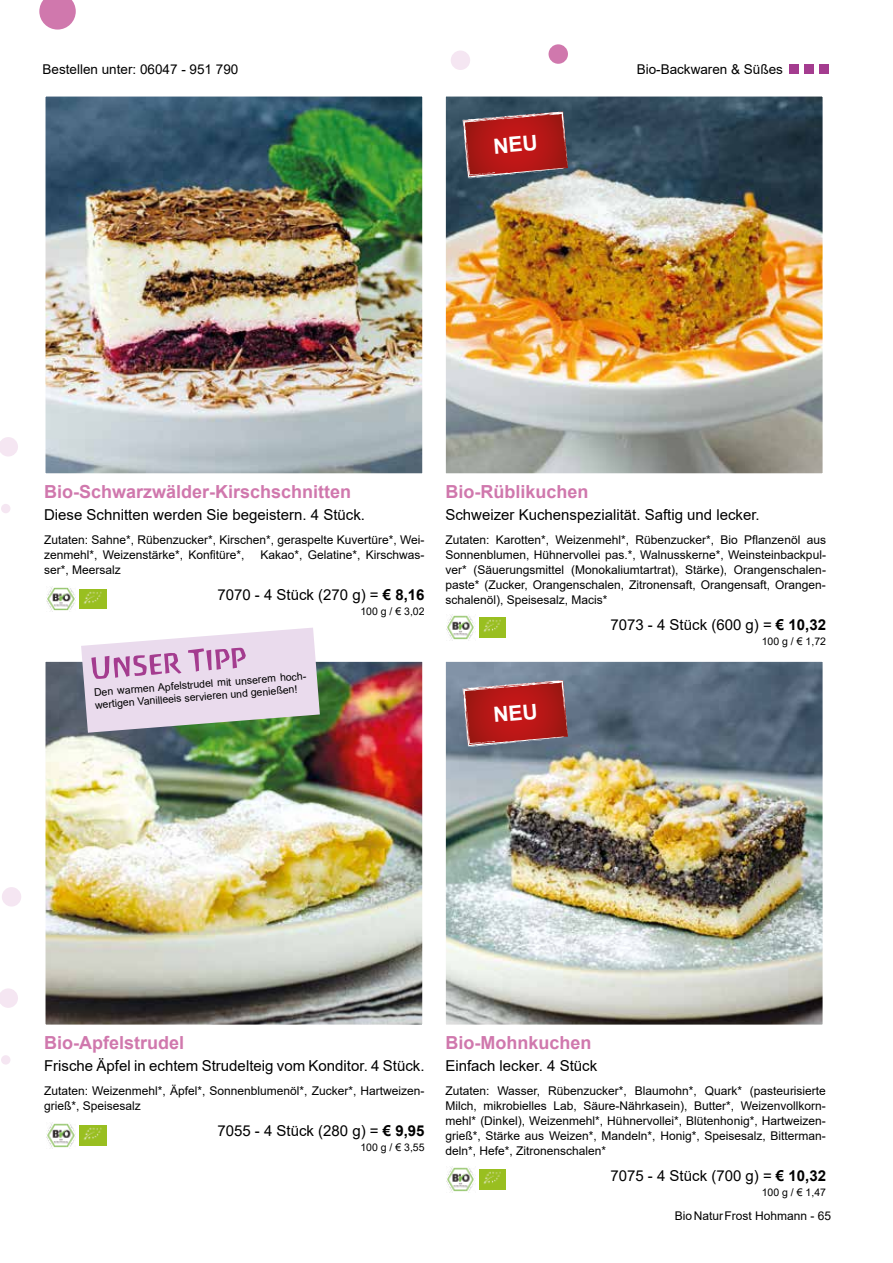
<style>
.page{position:relative;width:893px;height:1263px;background:#fff}
.page>*{position:absolute;margin:0;border:0;box-sizing:border-box;transform-origin:0 0}
.t1{font:700 18px "Arial";color:#d078ad}
.t2{font:15px "Arial";color:#000}
.t3{font:13.5px "Arial";color:#000}
.t4{font:12px/15px "Arial";color:#000}
.t5{font:10.5px/12.6px "Arial";color:#000}
.s1{font-weight:700}
</style>
<div class="page">
<svg style="left:0;top:988px;width:18px;height:20px"></svg>
<svg style="left:0;top:437px;width:18px;height:19px"></svg>
<div style="left:549px;top:44px;width:19px;height:20px;background:#d078ad;border-radius:50%"></div>
<svg style="left:39px;top:0;width:37px;height:30px"></svg>
<img style="left:47px;top:663px;width:374px;height:360px">
<div style="left:43px;top:659px;width:382px;height:368px;border:3px solid #fff"></div>
<img style="left:47px;top:98px;width:374px;height:374px">
<div style="left:43px;top:94px;width:382px;height:382px;border:3px solid #fff"></div>
<img style="left:447px;top:663px;width:375px;height:360px">
<div style="left:443px;top:659px;width:383px;height:368px;border:3px solid #fff"></div>
<img style="left:447px;top:98px;width:375px;height:374px">
<div style="left:443px;top:94px;width:383px;height:382px;border:3px solid #fff"></div>
<div style="left:2px;top:887px;width:19px;height:19px;background:#f5e6f2;border-radius:50%"></div>
<div style="left:451px;top:50px;width:19px;height:20px;background:#f5e6f2;border-radius:50%"></div>
<div style="left:1px;top:1055px;width:10px;height:10px;background:#f5e6f2;border-radius:50%"></div>
<div style="left:1px;top:504px;width:10px;height:9px;background:#f5e6f2;border-radius:50%"></div>
<img style="left:79px;top:1125px;width:27px;height:20px">
<img style="left:47px;top:1122px;width:29px;height:26px">
<img style="left:79px;top:589px;width:27px;height:20px">
<img style="left:47px;top:586px;width:29px;height:26px">
<img style="left:479px;top:1170px;width:27px;height:19px">
<img style="left:446px;top:1167px;width:28px;height:25px">
<img style="left:479px;top:617px;width:27px;height:20px">
<img style="left:446px;top:614px;width:28px;height:26px">
<svg style="left:81px;top:628px;width:239px;height:105px;background:#d7cbd7"></svg>
<div style="left:789px;top:64px;width:10px;height:10px;background:#a43c8f"></div>
<div style="left:804px;top:64px;width:10px;height:10px;background:#a43c8f"></div>
<div style="left:819px;top:64px;width:10px;height:10px;background:#a43c8f"></div>
<svg style="left:463px;top:111px;width:105px;height:68px;background:#a03032"></svg>
<svg style="left:463px;top:679px;width:105px;height:68px;background:#a9383a"></svg>
<p class="t3" style="left:43px;top:60px;width:197px">Bestellen unter: 06047 - 951 790</p>
<p class="t3" style="left:637px;top:60px;width:148px">Bio-Backwaren &amp; Süßes</p>
<h1 class="t1" style="left:44px;top:479px;width:309px">Bio-Schwarzwälder-Kirschschnitten</h1>
<p class="t2" style="left:44px;top:504px;width:322px">Diese Schnitten werden Sie begeistern. 4 Stück.</p>
<p class="t4" style="left:44px;top:532px;width:382px">Zutaten: Sahne*, Rübenzucker*, Kirschen*, geraspelte Kuvertüre*, Wei&shy;zenmehl*, Weizenstärke*, Konfitüre*,</p>
<p class="t4" style="left:261px;top:547px;width:166px">Kakao*, Gelatine*, Kirschwas-</p>
<p class="t4" style="left:44px;top:562px;width:78px">ser*, Meersalz</p>
<p class="t2" style="left:217px;top:584px;width:209px">7070 - 4 Stück (270 g) = <span class="s1">€ 8,16</span></p>
<p class="t5" style="left:360px;top:605px;width:66px">100 g / € 3,02</p>
<p class="t5" style="left:94px;top:685px;width:216px;rotate:-4deg">Den warmen Apfelstrudel mit unserem hoch&shy;wertigen Vanilleeis servieren und genießen!</p>
<h1 class="t1" style="left:445px;top:479px;width:145px">Bio-Rüblikuchen</h1>
<p class="t2" style="left:445px;top:504px;width:316px">Schweizer Kuchenspezialität. Saftig und lecker.</p>
<p class="t4" style="left:445px;top:532px;width:382px;text-align:justify">Zutaten: Karotten*, Weizenmehl*, Rübenzucker*, Bio Pflanzenöl aus Sonnenblumen, Hühnervollei pas.*, Walnusskerne*, Weinsteinbackpul&shy;ver* (Säuerungsmittel (Monokaliumtartrat), Stärke), Orangenschalen&shy;paste* (Zucker, Orangenschalen, Zitronensaft, Orangensaft, Orangen&shy;schalenöl), Speisesalz, Macis*</p>
<p class="t2" style="left:610px;top:614px;width:217px">7073 - 4 Stück (600 g) = <span class="s1">€ 10,32</span></p>
<p class="t5" style="left:762px;top:635px;width:66px">100 g / € 1,72</p>
<h1 class="t1" style="left:44px;top:1030px;width:142px">Bio-Apfelstrudel</h1>
<p class="t2" style="left:44px;top:1056px;width:382px">Frische Äpfel in echtem Strudelteig vom Konditor. 4 Stück.</p>
<p class="t4" style="left:44px;top:1083px;width:382px">Zutaten: Weizenmehl*, Äpfel*, Sonnenblumenöl*, Zucker*, Hartweizen&shy;grieß*, Speisesalz</p>
<p class="t2" style="left:217px;top:1121px;width:209px">7055 - 4 Stück (280 g) = <span class="s1">€ 9,95</span></p>
<p class="t5" style="left:360px;top:1141px;width:66px">100 g / € 3,55</p>
<h1 class="t1" style="left:445px;top:1030px;width:147px">Bio-Mohnkuchen</h1>
<p class="t2" style="left:445px;top:1056px;width:153px">Einfach lecker. 4 Stück</p>
<p class="t4" style="left:445px;top:1083px;width:382px;text-align:justify">Zutaten: Wasser, Rübenzucker*, Blaumohn*, Quark* (pasteurisierte Milch, mikrobielles Lab, Säure-Nährkasein), Butter*, Weizenvollkorn&shy;mehl* (Dinkel), Weizenmehl*, Hühnervollei*, Blütenhonig*, Hartweizen&shy;grieß*, Stärke aus Weizen*, Mandeln*, Honig*, Speisesalz, Bitterman&shy;deln*, Hefe*, Zitronenschalen*</p>
<p class="t2" style="left:610px;top:1166px;width:217px">7075 - 4 Stück (700 g) = <span class="s1">€ 10,32</span></p>
<p class="t5" style="left:762px;top:1186px;width:66px">100 g / € 1,47</p>
<p class="t4" style="left:675px;top:1209px;width:158px">BioNaturFrost Hohmann - 65</p>
</div>
